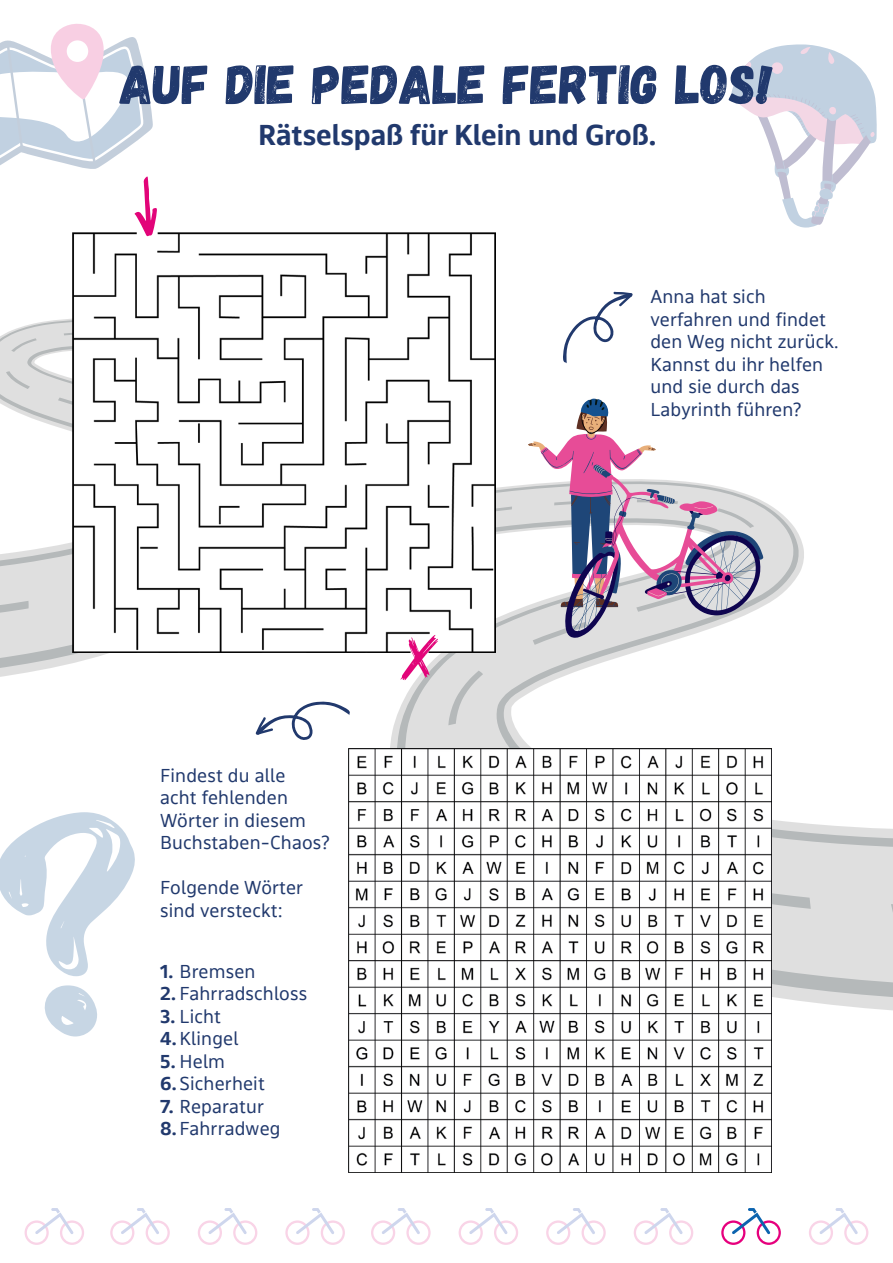
<style>
.page{position:relative;width:893px;height:1263px;background:#fff}
.page>*{position:absolute;margin:0;border:0;box-sizing:border-box;transform-origin:0 0}
.t1{font:55.5px "Gagalin";color:#21396d}
.t2{font:700 30px "bwegt Text";color:#21396d}
.t3{font:19.5px/22.5px "bwegt Text";letter-spacing:.01em;color:#21396d}
.s1{font-weight:700}
</style>
<div class="page">
<svg style="left:0;top:321px;width:109px;height:349px;fill:#dfdfdf"></svg>
<svg style="left:0;top:332px;width:73px;height:290px"></svg>
<svg style="left:401px;top:483px;width:492px;height:504px;fill:#dfdfdf"></svg>
<svg style="left:448px;top:499px;width:445px;height:419px"></svg>
<svg style="left:731px;top:44px;width:146px;height:184px"></svg>
<svg style="left:809px;top:1208px;width:59px;height:37px"></svg>
<svg style="left:721px;top:1208px;width:60px;height:37px"></svg>
<svg style="left:634px;top:1208px;width:59px;height:37px"></svg>
<svg style="left:546px;top:1208px;width:60px;height:37px"></svg>
<svg style="left:285px;top:1208px;width:60px;height:37px"></svg>
<svg style="left:459px;top:1208px;width:59px;height:37px"></svg>
<svg style="left:198px;top:1208px;width:59px;height:37px"></svg>
<svg style="left:371px;top:1208px;width:60px;height:37px"></svg>
<svg style="left:110px;top:1208px;width:60px;height:37px"></svg>
<svg style="left:25px;top:1208px;width:59px;height:37px"></svg>
<svg style="left:0;top:812px;width:135px;height:164px"></svg>
<svg style="left:44px;top:985px;width:53px;height:51px"></svg>
<svg style="left:528px;top:399px;width:235px;height:239px"></svg>
<img style="left:73px;top:233px;width:422px;height:420px">
<img style="left:348px;top:748px;width:424px;height:424px">
<svg style="left:563px;top:292px;width:70px;height:72px"></svg>
<svg style="left:400px;top:635px;width:38px;height:45px"></svg>
<svg style="left:0;top:23px;width:157px;height:213px"></svg>
<svg style="left:256px;top:701px;width:94px;height:39px"></svg>
<h1 class="t1" style="left:120px;top:50px;width:655px">AUF DIE PEDALE FERTIG LOS!</h1>
<h2 class="t2" style="left:258px;top:118px;width:400px">Rätselspaß für Klein und Groß.</h2>
<p class="t3" style="left:160px;top:764px;width:171px">Findest du alle<br>acht fehlenden<br>Wörter in diesem<br>Buchstaben-Chaos?</p>
<p class="t3" style="left:160px;top:877px;width:145px">Folgende Wörter sind versteckt:</p>
<p class="t3" style="left:160px;top:961px;width:97px"><span class="s1">1.</span> Bremsen</p>
<p class="t3" style="left:160px;top:983px;width:149px"><span class="s1">2.</span> Fahrradschloss</p>
<p class="t3" style="left:160px;top:1006px;width:62px"><span class="s1">3.</span> Licht</p>
<p class="t3" style="left:160px;top:1028px;width:80px"><span class="s1">4.</span> Klingel</p>
<p class="t3" style="left:160px;top:1051px;width:66px"><span class="s1">5.</span> Helm</p>
<p class="t3" style="left:160px;top:1073px;width:106px"><span class="s1">6.</span> Sicherheit</p>
<p class="t3" style="left:160px;top:1096px;width:105px"><span class="s1">7.</span> Reparatur</p>
<p class="t3" style="left:160px;top:1118px;width:122px"><span class="s1">8.</span> Fahrradweg</p>
<p class="t3" style="left:650px;top:286px;width:190px">Anna hat sich verfahren und findet den Weg nicht zurück.<br>Kannst du ihr helfen und sie durch das<br>Labyrinth führen?</p>
</div>
